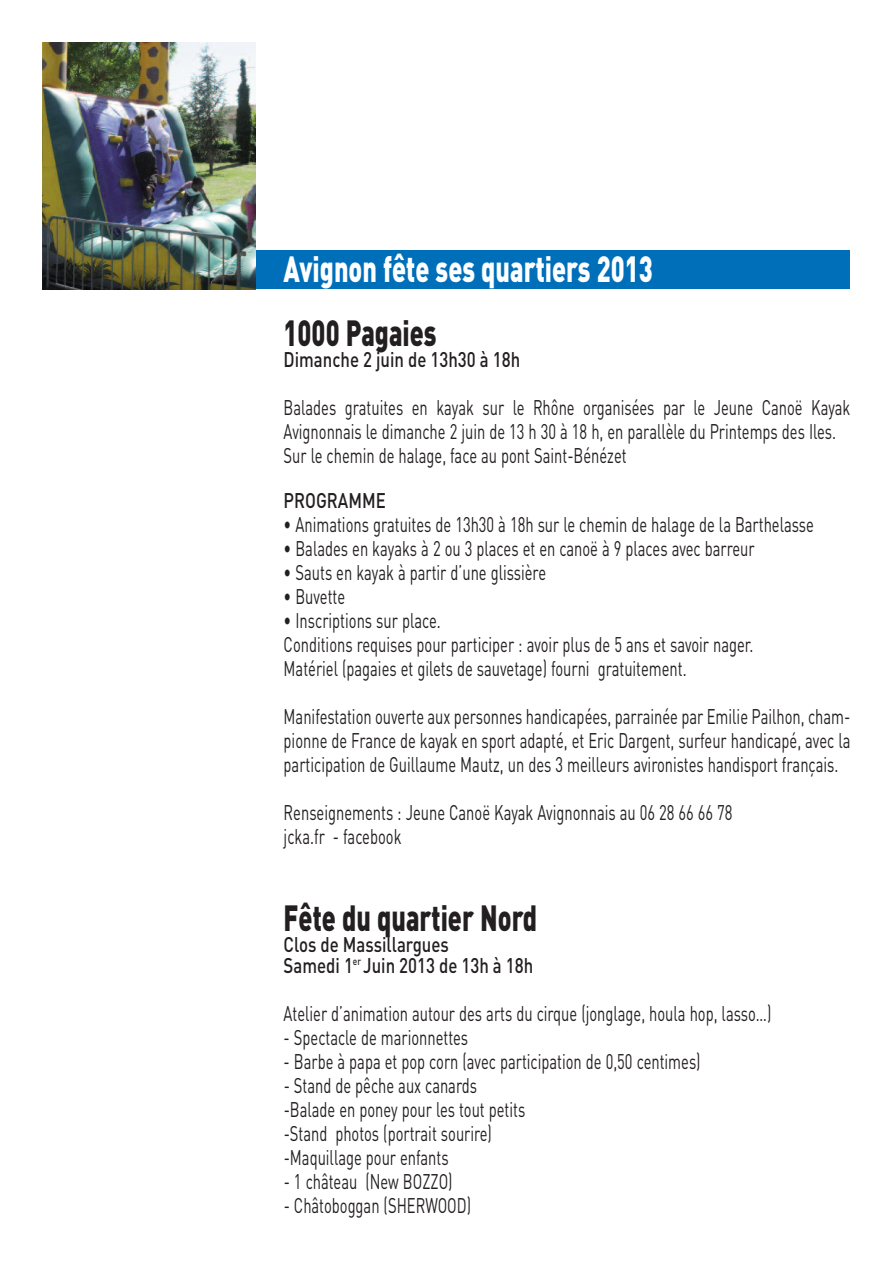
<style>
.page{position:relative;width:893px;height:1263px;background:#fff}
.page>*{position:absolute;margin:0;border:0;box-sizing:border-box;transform-origin:0 0}
.t1{font:900 36px "DIN";color:#231f20;scale:.7 1}
.t2{font:900 36px "DIN";color:#fff;scale:.7 1}
.t3{font:21px/24px "DIN";color:#231f20;scale:.7 1}
.t4{font:500 21px/21px "DIN";color:#231f20;scale:.8 1}
</style>
<div class="page">
<div style="left:43px;top:251px;width:807px;height:38px;background:#006fba"></div>
<img style="left:43px;top:43px;width:212px;height:246px">
<h1 class="t2" style="left:284px;top:256px;width:529px">Avignon fête ses quartiers 2013</h1>
<h1 class="t1" style="left:284px;top:321px;width:220px">1000 Pagaies</h1>
<p class="t4" style="left:284px;top:351px;width:297px">Dimanche 2 juin de 13h30 à 18h</p>
<p class="t3" style="left:284px;top:396px;width:811px">Balades gratuites en kayak sur le Rhône organisées par le Jeune Canoë Kayak<br>Avignonnais le dimanche 2 juin de 13 h 30 à 18 h, en parallèle du Printemps des Iles.<br>Sur le chemin de halage, face au pont Saint-Bénézet</p>
<p class="t4" style="left:284px;top:492px;width:129px">PROGRAMME</p>
<p class="t3" style="left:284px;top:513px;width:759px">• Animations gratuites de 13h30 à 18h sur le chemin de halage de la Barthelasse</p>
<p class="t3" style="left:284px;top:537px;width:674px">• Balades en kayaks à 2 ou 3 places et en canoë à 9 places avec barreur</p>
<p class="t3" style="left:284px;top:561px;width:376px">• Sauts en kayak à partir d’une glissière</p>
<p class="t3" style="left:284px;top:585px;width:89px">• Buvette</p>
<p class="t3" style="left:284px;top:609px;width:672px">• Inscriptions sur place.<br>Conditions requises pour participer : avoir plus de 5 ans et savoir nager.<br>Matériel (pagaies et gilets de sauvetage) fourni gratuitement.</p>
<p class="t3" style="left:284px;top:705px;width:811px;text-align:justify">Manifestation ouverte aux personnes handicapées, parrainée par Emilie Pailhon, cham&shy;pionne de France de kayak en sport adapté, et Eric Dargent, surfeur handicapé, avec la participation de Guillaume Mautz, un des 3 meilleurs avironistes handisport français.</p>
<p class="t3" style="left:284px;top:801px;width:643px">Renseignements : Jeune Canoë Kayak Avignonnais au 06 28 66 66 78 jcka.fr - facebook</p>
<h1 class="t1" style="left:284px;top:906px;width:364px">Fête du quartier Nord</h1>
<p class="t4" style="left:284px;top:936px;width:314px">Clos de Massillargues<br>Samedi 1<sup>er</sup> Juin 2013 de 13h à 18h</p>
<p class="t3" style="left:284px;top:1002px;width:698px">Atelier d’animation autour des arts du cirque (jonglage, houla hop, lasso…)</p>
<p class="t3" style="left:284px;top:1026px;width:265px">- Spectacle de marionnettes</p>
<p class="t3" style="left:284px;top:1050px;width:597px">- Barbe à papa et pop corn (avec participation de 0,50 centimes)</p>
<p class="t3" style="left:284px;top:1074px;width:347px">- Stand de pêche aux canards -Balade en poney pour les tout petits -Stand photos (portrait sourire) -Maquillage pour enfants</p>
<p class="t3" style="left:284px;top:1170px;width:243px">- 1 château (New BOZZO)</p>
<p class="t3" style="left:284px;top:1194px;width:269px">- Châtoboggan (SHERWOOD)</p>
</div>
